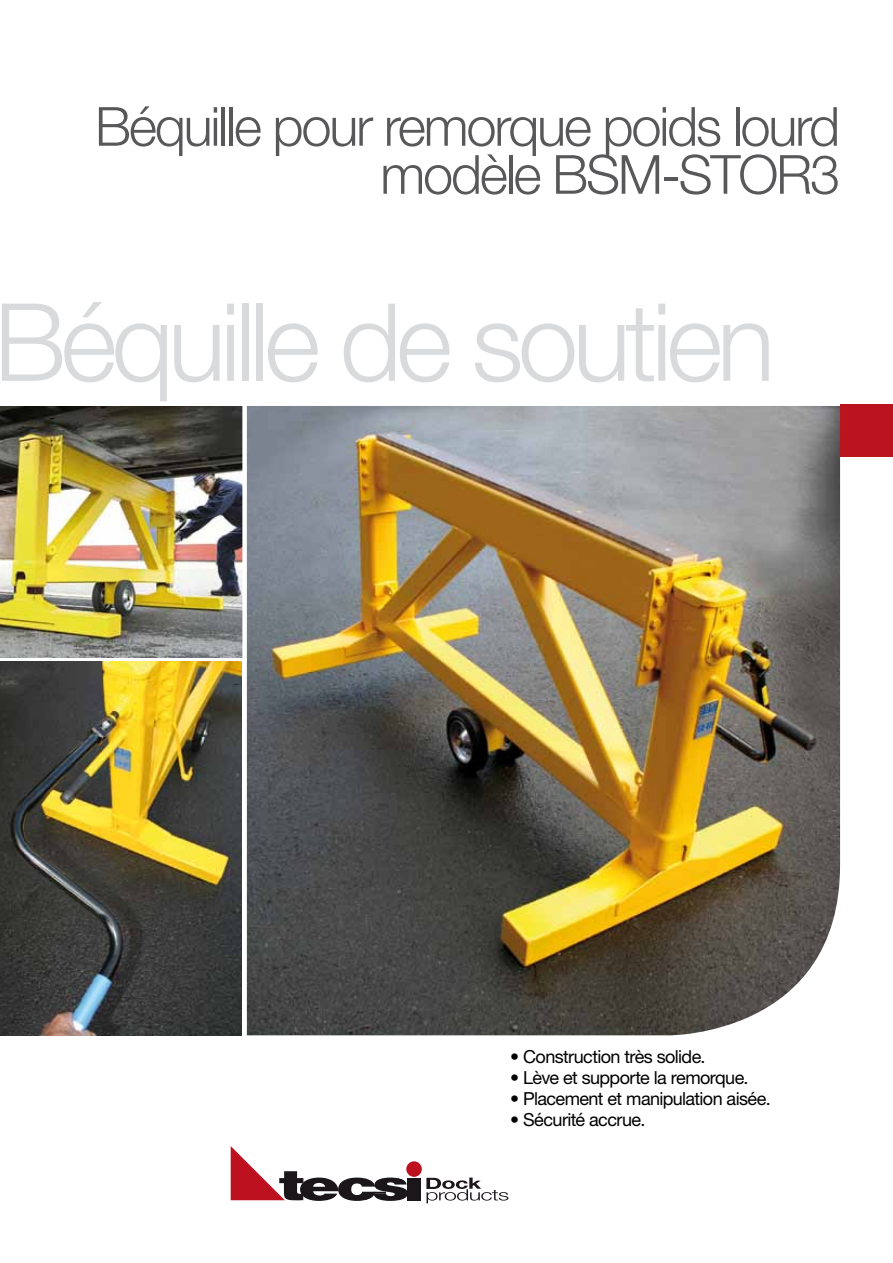
<style>
.page{position:relative;width:893px;height:1263px;background:#fff}
.page>*{position:absolute;margin:0;border:0;box-sizing:border-box;transform-origin:0 0}
.t1{font:300 108px "Helvetica Neue";letter-spacing:-.05em;color:#d9dadb}
.t2{font:300 54px/48px "Helvetica Neue";letter-spacing:-.04em;color:#58585a;text-align:right}
.t3{font:18px "Helvetica Neue";letter-spacing:-.035em;color:#000}
</style>
<div class="page">
<div style="left:840px;top:404px;width:53px;height:53px;background:#bc141f"></div>
<img style="left:247px;top:406px;width:593px;height:629px">
<img style="left:0;top:406px;width:242px;height:251px">
<div style="left:407px;top:1178px;width:13px;height:22px;background:#1a161a"></div>
<svg style="left:231px;top:1146px;width:177px;height:55px"></svg>
<div style="left:406px;top:1161px;width:16px;height:16px;background:#bd1120;border-radius:50%"></div>
<svg style="left:426px;top:1177px;width:82px;height:26px"></svg>
<img style="left:0;top:661px;width:242px;height:374px">
<h2 class="t2" style="left:95px;top:101px;width:746px">Béquille pour remorque poids lourd modèle BSM-STOR3</h2>
<h1 class="t1" style="left:-6px;top:276px;width:782px">Béquille de soutien</h1>
<p class="t3" style="left:510px;top:1045px;width:197px">• Construction très solide.</p>
<p class="t3" style="left:510px;top:1066px;width:240px">• Lève et supporte la remorque.</p>
<p class="t3" style="left:510px;top:1087px;width:262px">• Placement et manipulation aisée.</p>
<p class="t3" style="left:510px;top:1108px;width:137px">• Sécurité accrue.</p>
</div>
